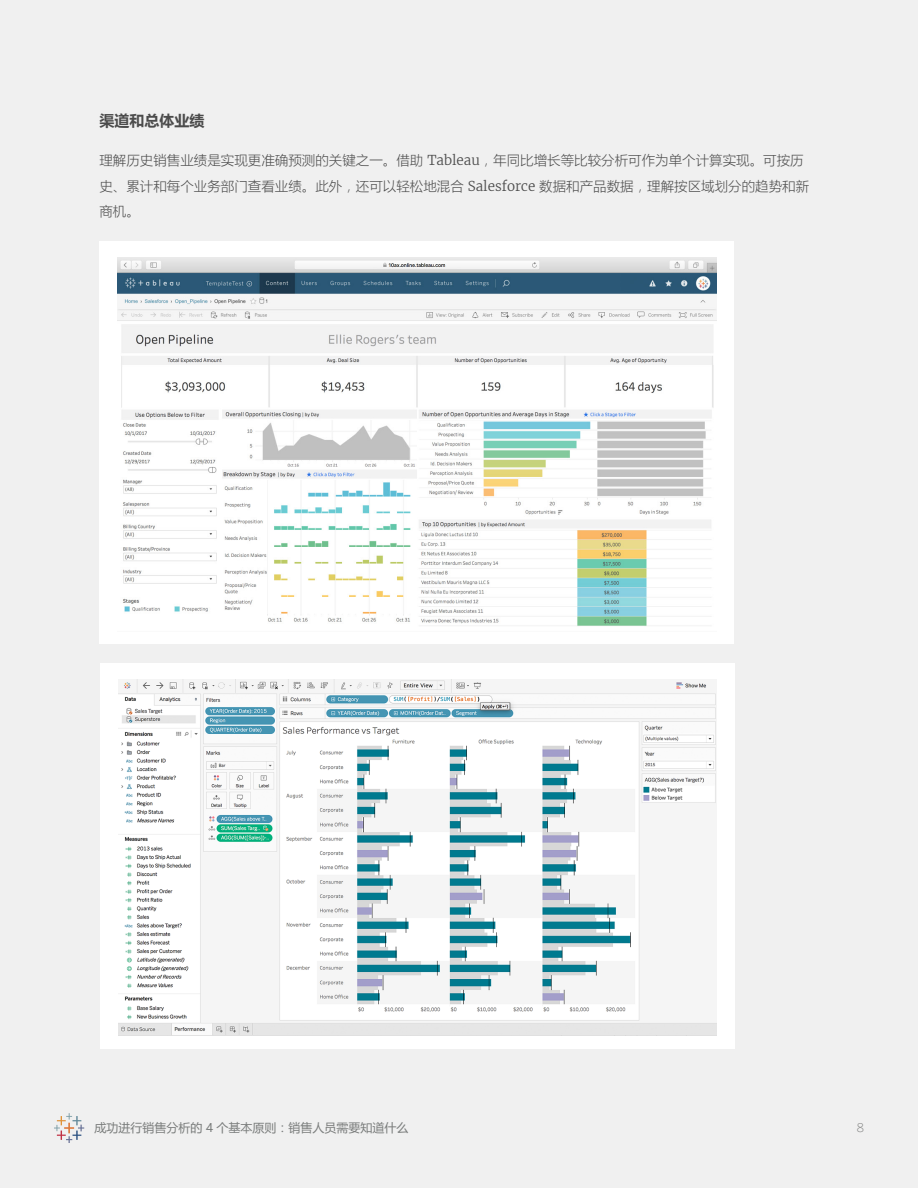
<style>
.page{position:relative;width:918px;height:1188px;background:#f0f0f0}
.page>*{position:absolute;margin:0;border:0;box-sizing:border-box;transform-origin:0 0}
.t1{font:700 15px "Microsoft Ya Hei";color:#4b4b4b}
.t2{font:300 13.5px/25.5px "Microsoft Ya Hei";color:#4b4b4b}
.t3{font:12px "Microsoft Ya Hei";color:#757877}
.t4{font:300 12px "Benton Sans";color:#777877}
.s1{font-family:"Merriweather"}
</style>
<div class="page">
<div style="left:99px;top:241px;width:635px;height:403px;background:#fff"></div>
<img style="left:118px;top:257px;width:598px;height:369px">
<div style="left:100px;top:664px;width:634px;height:385px;background:#fff"></div>
<img style="left:118px;top:680px;width:599px;height:356px">
<p class="t1" style="left:99px;top:110px;width:106px">渠道和总体业绩</p>
<p class="t2" style="left:99px;top:147px;width:711px">理解历史销售业绩是实现更准确预测的关键之一。借助 <span class="s1">Tableau</span>，年同比增长等比较分析可作为单个计算实现。可按历史、累计和每个业务部门查看业绩。此外，还可以轻松地混合 <span class="s1">Salesforce</span> 数据和产品数据，理解按区域划分的趋势和新商机。</p>
<p class="t3" style="left:94px;top:1120px;width:316px">成功进行销售分析的 4 个基本原则：销售人员需要知道什么</p>
<p class="t4" style="left:857px;top:1121px;width:9px">8</p>
</div>
